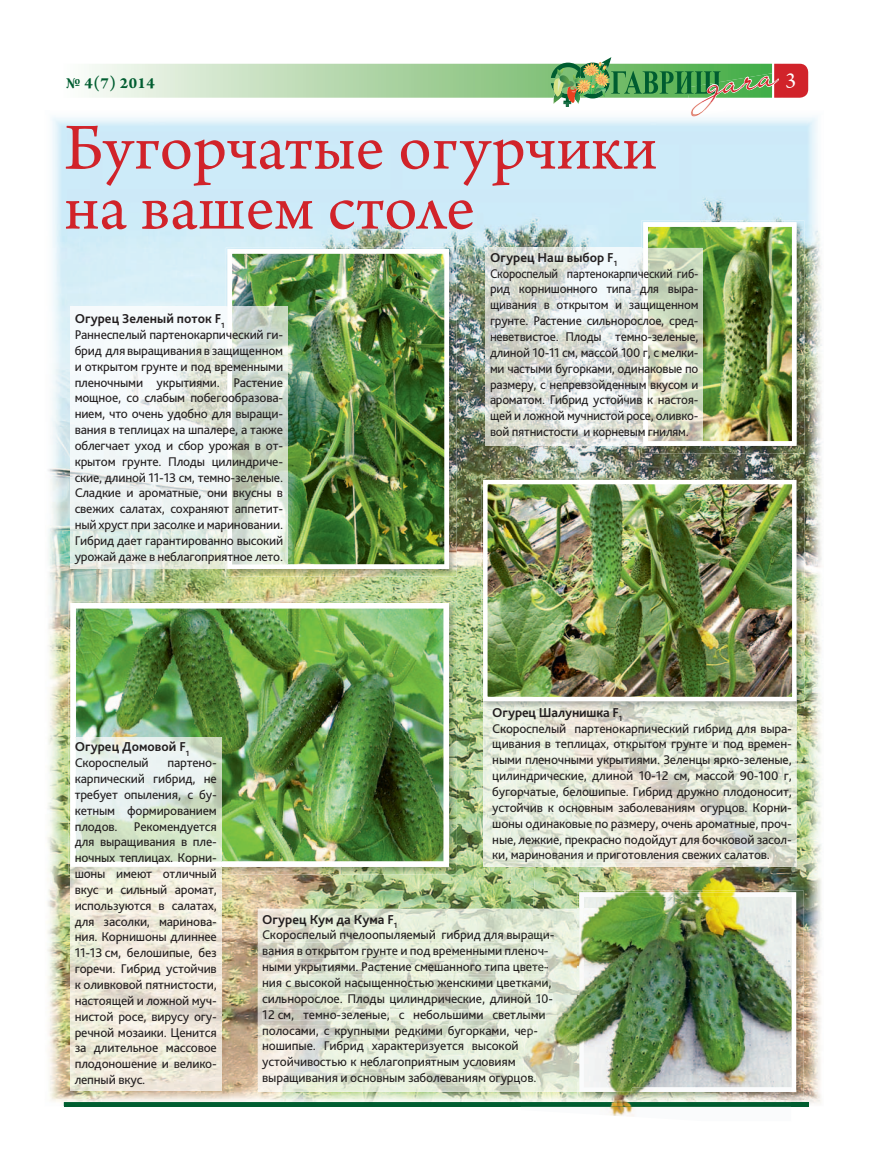
<style>
.page{position:relative;width:872px;height:1170px;background:#fff}
.page>*{position:absolute;margin:0;border:0;box-sizing:border-box;transform-origin:0 0}
.t1{font:69px/60px "Arno Pro";letter-spacing:.005em;color:#d1232a}
.t2{font:45px "Liana C";color:#d1232a;scale:.93 1}
.t3{font:22.5px "Arno Pro";color:#fff}
.t4{font:700 16.5px "Arno Pro";color:#005d30}
.t5{font:700 13.5px "Bliss Pro";color:#231f20}
.t6{font:13.2px/15.9px "Bliss Pro";letter-spacing:-.01em;color:#231f20;text-align:justify}
.t7{font:13.2px/15.9px "Bliss Pro";letter-spacing:-.01em;color:#231f20;text-align:justify;scale:.93 1}
.s1{color:#171a15}
.s2{color:#1d1d1b}
.s3{color:#181613}
.s4{color:#191b16}
.s5{color:#1e1d1c}
.s6{color:#1a1b19}
.s7{color:#181a16}
.s8{color:#1a1c19}
.s9{color:#201d1b}
.s10{color:#1f1815}
.s11{color:#211c1a}
.s12{color:#1b1c19}
.s13{color:#191b17}
.s14{color:#161a14}
.s15{color:#1f1d1c}
.s16{color:#171914}
.s17{color:#1f1d1b}
.s18{color:#1b1c1a}
.s19{color:#171712}
.s20{color:#1e1d1b}
.s21{color:#1a1c18}
</style>
<div class="page">
<img style="left:791px;top:1099px;width:30px;height:7px">
<img style="left:791px;top:1102px;width:17px;height:4px">
<img style="left:50px;top:1099px;width:470px;height:7px">
<img style="left:64px;top:1102px;width:456px;height:4px">
<img style="left:252px;top:117px;width:570px;height:149px">
<img style="left:409px;top:266px;width:103px;height:642px">
<img style="left:772px;top:266px;width:50px;height:833px">
<img style="left:47px;top:318px;width:49px;height:781px">
<img style="left:512px;top:446px;width:260px;height:32px">
<img style="left:96px;top:569px;width:313px;height:32px">
<img style="left:221px;top:874px;width:188px;height:68px">
<img style="left:512px;top:866px;width:9px;height:42px">
<img style="left:201px;top:942px;width:103px;height:157px">
<img style="left:96px;top:1090px;width:105px;height:9px">
<img style="left:304px;top:1091px;width:217px;height:8px">
<svg style="left:64px;top:57px;width:744px;height:60px"></svg>
<img style="left:690px;top:116px;width:41px;height:1px">
<img style="left:690px;top:110px;width:41px;height:6px">
<img style="left:691px;top:110px;width:14px;height:6px">
<img style="left:483px;top:709px;width:313px;height:157px">
<img style="left:493px;top:852px;width:277px;height:10px">
<img style="left:481px;top:478px;width:323px;height:231px">
<img style="left:488px;top:485px;width:303px;height:211px">
<div style="left:483px;top:480px;width:313px;height:221px;border:4px solid #fff"></div>
<img style="left:69px;top:601px;width:388px;height:273px">
<img style="left:70px;top:603px;width:379px;height:263px">
<img style="left:629px;top:890px;width:174px;height:210px">
<svg style="left:791px;top:892px;width:5px;height:199px"></svg>
<img style="left:641px;top:220px;width:163px;height:233px">
<img style="left:226px;top:247px;width:230px;height:329px">
<img style="left:228px;top:249px;width:221px;height:320px">
<img style="left:486px;top:248px;width:157px;height:198px">
<img style="left:643px;top:222px;width:153px;height:224px">
<img style="left:70px;top:866px;width:151px;height:224px">
<svg style="left:70px;top:737px;width:151px;height:129px;background:#dfebdd"></svg>
<img style="left:70px;top:306px;width:158px;height:263px">
<svg style="left:228px;top:306px;width:59px;height:263px"></svg>
<img style="left:258px;top:908px;width:264px;height:183px">
<img style="left:263px;top:930px;width:259px;height:12px">
<img style="left:263px;top:948px;width:259px;height:10px">
<img style="left:263px;top:962px;width:259px;height:12px">
<img style="left:263px;top:977px;width:259px;height:12px">
<img style="left:263px;top:993px;width:259px;height:12px">
<img style="left:262px;top:1009px;width:260px;height:11px">
<img style="left:263px;top:1025px;width:259px;height:12px">
<img style="left:263px;top:1072px;width:258px;height:13px">
<img style="left:520px;top:1099px;width:271px;height:18px">
<img style="left:521px;top:866px;width:270px;height:47px">
<img style="left:521px;top:1052px;width:108px;height:47px">
<img style="left:535px;top:862px;width:220px;height:4px">
<img style="left:579px;top:892px;width:212px;height:199px">
<img style="left:536px;top:856px;width:147px;height:6px">
<img style="left:522px;top:908px;width:109px;height:183px">
<img style="left:584px;top:908px;width:47px;height:179px">
<svg style="left:525px;top:1025px;width:12px;height:12px"></svg>
<p class="t4" style="left:66px;top:73px;width:90px">№ 4(7) 2014</p>
<h2 class="t2" style="left:705px;top:66px;width:78px;rotate:-9deg">дача</h2>
<h3 class="t3" style="left:785px;top:66px;width:12px">3</h3>
<h1 class="t1" style="left:64px;top:115px;width:594px">Бугорчатые огурчики на вашем столе</h1>
<p class="t5" style="left:75px;top:313px;width:151px">Огурец Зеленый поток F<sub>1</sub></p>
<p class="t6" style="left:75px;top:328px;width:210px">Раннеспелый партенокарпический ги&shy;брид для выращивания в защищенном и открытом грунте и под временными пленочными укрытиями. Растение мощное, со слабым побегообразова&shy;нием, что очень удобно для выращи&shy;вания в теплицах на шпалере, а также облегчает уход и сбор урожая в от&shy;крытом грунте. Плоды цилиндриче&shy;ские, длиной 11-13 см, темно-зеленые.<br>Сладкие и ароматные, они вкусны в свежих салатах, сохраняют аппетит&shy;ный хруст при засолке и мариновании.<br>Гибрид дает гарантированно высокий урожай даже в неблагоприятное лето.</p>
<p class="t5" style="left:490px;top:252px;width:129px">Огурец Наш выбор F<sub>1</sub></p>
<p class="t7" style="left:490px;top:266px;width:226px">Скороспелый партенокарпический гиб&shy;рид корнишонного типа для выра&shy;щивания в открытом и защищенном грунте. Растение сильнорослое, сред&shy;неветвистое. Плоды темно-зеленые, длиной 10-11 см, массой 100 г, с мелки&shy;ми частыми бугорками, одинаковые по размеру, с непревзойденным вкусом и ароматом. Гибрид устойчив к настоя&shy;щей и ложной мучнистой росе, оливко&shy;вой пятнистости и корневым гнилям.</p>
<p class="t5" style="left:75px;top:741px;width:116px">Огурец Домовой F<sub>1</sub></p>
<p class="t6" style="left:75px;top:756px;width:75px">Скороспелый</p>
<p class="t6" style="left:75px;top:756px;width:144px;text-indent:93px">партено&shy;карпический гибрид, не требует опыления, с бу&shy;кетным формированием плодов. Рекомендуется для выращивания в пле&shy;ночных теплицах. Корни&shy;шоны имеют отличный вкус и сильный аромат, используются в салатах, для засолки, маринова&shy;ния. Корнишоны длиннее 11-13 см, белошипые, без горечи. Гибрид устойчив к оливковой пятнистости, настоящей и ложной муч&shy;нистой росе, вирусу огу&shy;речной мозаики. Ценится за длительное массовое плодоношение и велико&shy;лепный вкус.</p>
<p class="t5" style="left:492px;top:707px;width:131px">Огурец Шалунишка F<sub>1</sub></p>
<p class="t6" style="left:492px;top:721px;width:301px">Скороспелый партенокарпический гибрид для выра&shy;щивания в теплицах, открытом грунте и под времен&shy;ными пленочными укрытиями. Зеленцы ярко-зеленые, цилиндрические, длиной 10-12 см, массой 90-100 г, бугорчатые, белошипые. Гибрид дружно плодоносит, устойчив к основным заболеваниям огурцов. Корни&shy;шоны одинаковые по размеру, очень ароматные, проч&shy;ные, лежкие, прекрасно подойдут для бочковой засол&shy;ки, мар<span class="s1">и</span><span class="s2">но</span><span class="s3">ва</span><span class="s4">ни</span><span class="s5">я</span> <span class="s6">и</span> <span class="s7">п</span><span class="s8">р</span><span class="s9">иг</span><span class="s10">от</span><span class="s11">о</span>вления свежих салатов.</p>
<p class="t5" style="left:262px;top:913px;width:137px">Огурец Кум да Кума F<sub>1</sub></p>
<p class="t6" style="left:262px;top:928px;width:294px;text-align:left">Скороспелый пчелоопыляемый гибрид для выр<span class="s12">ащ</span><span class="s13">и&shy;</span>вания в открытом грунте и под временными плен<span class="s14">о</span><span class="s15">ч&shy;</span>ными укрытиями. Растение смешанного типа цв<span class="s14">е</span><span class="s1">те&shy;</span>ния с высокой насыщенностью женскими цветк<span class="s16">ам</span><span class="s17">и, </span>сильнорослое. Плоды цилиндрические, длино<span class="s4">й</span> <span class="s1">1</span><span class="s18">0- </span>12 см, темно-зеленые, с небольшими светл<span class="s12">ым</span><span class="s19">и </span>полосами, с крупными редкими бугорками, ч<span class="s20">е</span><span class="s21">р&shy;</span>ношипые. Гибрид характеризуется высокой устойчивостью к неблагоприятным условиям выращивания и основным заболеваниям огурц<span class="s12">о</span><span class="s4">в.</span></p>
</div>
